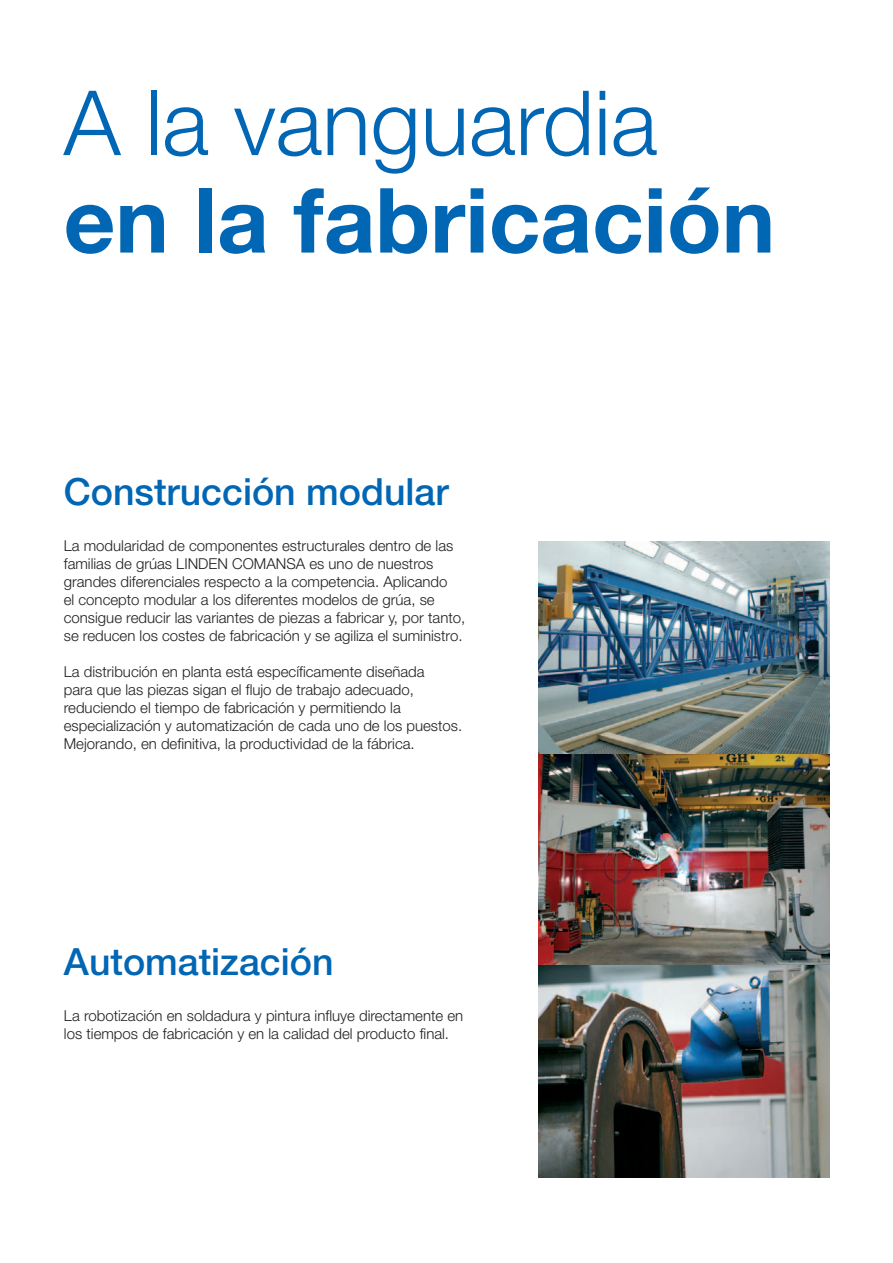
<style>
.page{position:relative;width:893px;height:1263px;background:#fff}
.page>*{position:absolute;margin:0;border:0;box-sizing:border-box;transform-origin:0 0}
.t1{font:700 90px "Helvetica Neue LT Std";color:#0166b3}
.t2{font:300 90px "Helvetica Neue LT Std";color:#0166b3}
.t3{font:500 37.5px "Helvetica Neue LT Std";color:#0166b3}
.t4{font:300 15px/18px "Helvetica Neue LT Std";color:#231f20}
</style>
<div class="page">
<img style="left:538px;top:541px;width:291px;height:637px">
<h1 class="t2" style="left:64px;top:68px;width:595px">A la vanguardia</h1>
<h1 class="t1" style="left:64px;top:165px;width:713px">en la fabricación</h1>
<h2 class="t3" style="left:64px;top:469px;width:386px">Construcción modular</h2>
<p class="t4" style="left:64px;top:536px;width:403px">La modularidad de componentes estructurales dentro de las familias de grúas LINDEN COMANSA es uno de nuestros grandes diferenciales respecto a la competencia. Aplicando<br>el concepto modular a los diferentes modelos de grúa, se consigue reducir las variantes de piezas a fabricar y, por tanto, se reducen los costes de fabricación y se agiliza el suministro.</p>
<p class="t4" style="left:64px;top:662px;width:400px">La distribución en planta está específicamente diseñada<br>para que las piezas sigan el flujo de trabajo adecuado, reduciendo el tiempo de fabricación y permitiendo la especialización y automatización de cada uno de los puestos.<br>Mejorando, en definitiva, la productividad de la fábrica.</p>
<h2 class="t3" style="left:64px;top:939px;width:271px">Automatización</h2>
<p class="t4" style="left:64px;top:1006px;width:401px">La robotización en soldadura y pintura influye directamente en los tiempos de fabricación y en la calidad del producto final.</p>
</div>
